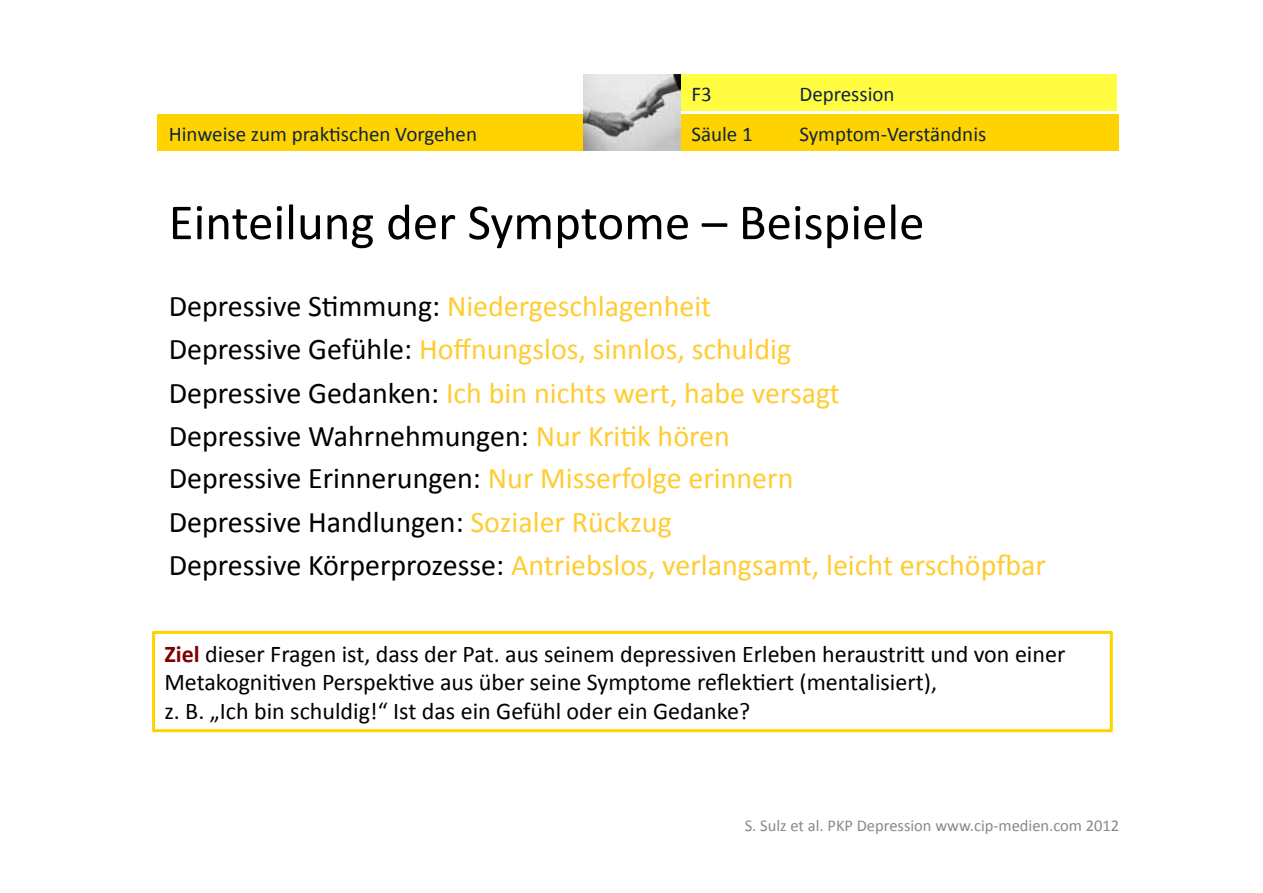
<style>
.page{position:relative;width:1263px;height:893px;background:#fff}
.page>*{position:absolute;margin:0;border:0;box-sizing:border-box;transform-origin:0 0}
.t1{font:51px "Calibri";color:#000}
.t2{font:30px/43.2px "Calibri";color:#fc3}
.t3{font:24px/28.5px "Calibri";color:#000}
.t4{font:21px "Calibri";color:#10253f}
.t5{font:16.5px "Calibri";color:#898989}
.s1{color:#000}
.s2{font-weight:700;color:#800000}
</style>
<div class="page">
<div style="left:681px;top:74px;width:436px;height:37px;background:#fffc41"></div>
<img style="left:583px;top:74px;width:98px;height:77px">
<div style="left:158px;top:114px;width:425px;height:37px;background:#ffd300"></div>
<div style="left:681px;top:114px;width:437px;height:37px;background:#ffd300"></div>
<div style="left:152px;top:631px;width:961px;height:101px;border:3px solid #ffd300"></div>
<p class="t4" style="left:691px;top:81px;width:22px">F3</p>
<p class="t4" style="left:799px;top:81px;width:97px">Depression</p>
<p class="t4" style="left:169px;top:121px;width:310px">Hinweise zum prakCschen Vorgehen</p>
<p class="t4" style="left:691px;top:121px;width:63px">Säule 1</p>
<p class="t4" style="left:799px;top:121px;width:188px">Symptom--‐Verständnis</p>
<p class="t1" style="left:169px;top:190px;width:757px">Einteilung der Symptome – Beispiele</p>
<p class="t2" style="left:169px;top:284px;width:879px"><span class="s1">Depressive SCmmung:</span> Niedergeschlagenheit<br><span class="s1">Depressive Gefühle:</span> Hoffnungslos, sinnlos, schuldig<br><span class="s1">Depressive Gedanken:</span> Ich bin nichts wert, habe versagt<br><span class="s1">Depressive Wahrnehmungen:</span> Nur KriCk hören<br><span class="s1">Depressive Erinnerungen:</span> Nur Misserfolge erinnern<br><span class="s1">Depressive Handlungen:</span> Sozialer Rückzug<br><span class="s1">Depressive Körperprozesse:</span> Antriebslos, verlangsamt, leicht erschöp\ar</p>
<p class="t3" style="left:164px;top:639px;width:903px"><span class="s2">Ziel</span> dieser Fragen ist, dass der Pat. aus seinem depressiven Erleben heraustrie und von einer<br>MetakogniCven PerspekCve aus über seine Symptome reflekCert (mentalisiert),<br>z. B. „Ich bin schuldig!“ Ist das ein Gefühl oder ein Gedanke?</p>
<p class="t5" style="left:745px;top:815px;width:376px">S. Sulz et al. PKP Depression www.cip--‐medien.com 2012</p>
</div>
